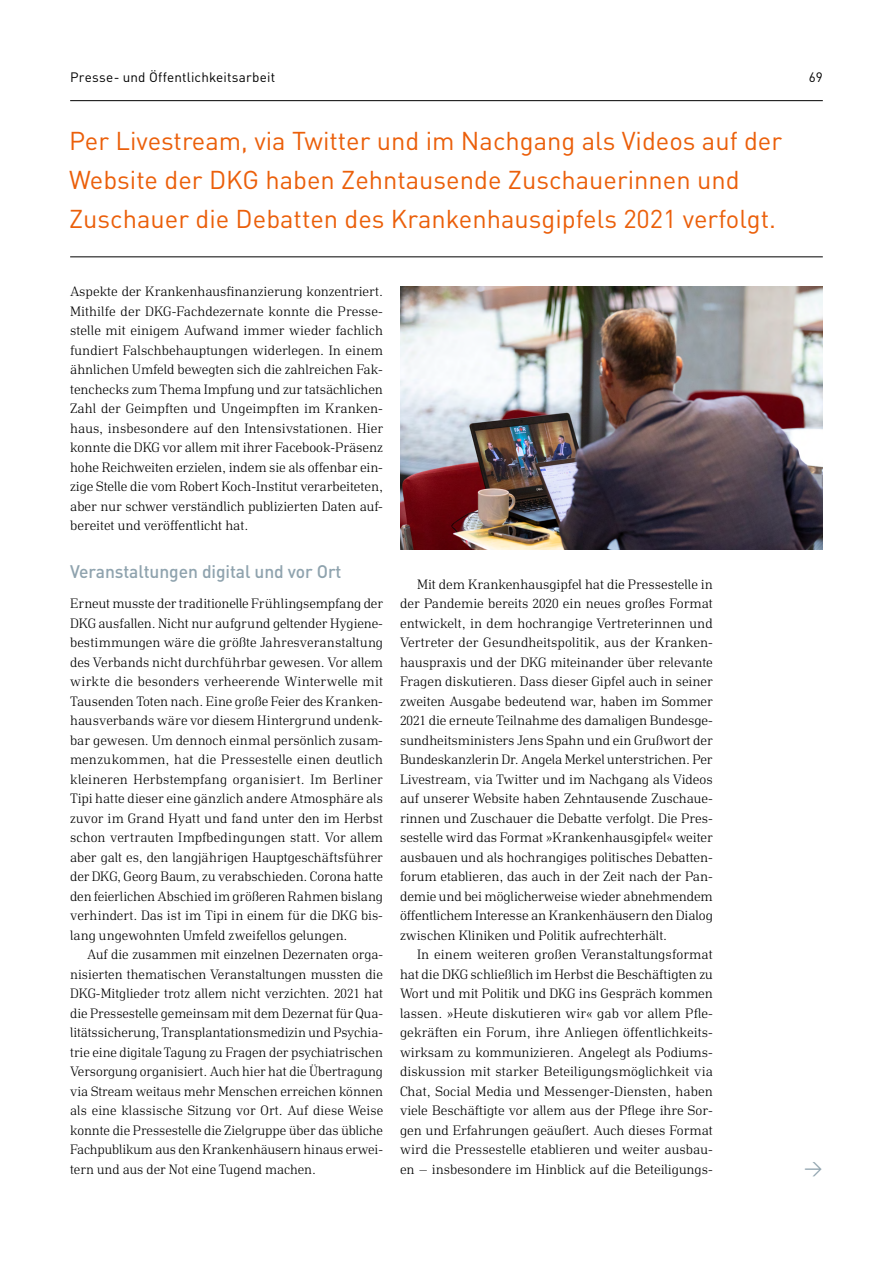
<style>
.page{position:relative;width:893px;height:1263px;background:#fff}
.page>*{position:absolute;margin:0;border:0;box-sizing:border-box;transform-origin:0 0}
.t1{font:25.5px "DIN";color:#eb5f0a}
.t2{font:500 18px "DIN";letter-spacing:-.005em;color:#8fa3ae}
.t3{font:18px "DIN";color:#8fa3ae}
.t4{font:300 13.5px/19.5px "DIN Neue Roman";color:#000;text-align:justify}
.t5{font:13.5px "DIN";letter-spacing:.015em;color:#000}
</style>
<div class="page">
<img style="left:400px;top:287px;width:423px;height:263px">
<hr style="left:70px;top:256px;width:753px;height:1px;background:#000">
<hr style="left:70px;top:100px;width:753px;height:1px;background:#000">
<p class="t5" style="left:70px;top:68px;width:207px">Presse- und Öffentlichkeitsarbeit</p>
<p class="t5" style="left:809px;top:68px;width:15px">69</p>
<p class="t1" style="left:69px;top:125px;width:715px">Per Livestream, via Twitter und im Nachgang als Videos auf der</p>
<p class="t1" style="left:69px;top:164px;width:672px">Website der DKG haben Zehntausende Zuschauerinnen und</p>
<p class="t1" style="left:69px;top:203px;width:708px">Zuschauer die Debatten des Krankenhausgipfels 2021 verfolgt.</p>
<p class="t4" style="left:70px;top:280px;width:314px">Aspekte der Krankenhausfinanzierung konzentriert.<br>Mithilfe der DKG-Fachdezernate konnte die Presse&shy;stelle mit einigem Aufwand immer wieder fachlich fundiert Falschbehauptungen widerlegen. In einem ähnlichen Umfeld bewegten sich die zahlreichen Fak&shy;tenchecks zum Thema Impfung und zur tatsächlichen Zahl der Geimpften und Ungeimpften im Kranken&shy;haus, insbesondere auf den Intensivstationen. Hier konnte die DKG vor allem mit ihrer Facebook-Präsenz hohe Reichweiten erzielen, indem sie als offenbar ein&shy;zige Stelle die vom Robert Koch-Institut verarbeiteten, aber nur schwer verständlich publizierten Daten auf&shy;bereitet und veröffentlicht hat.</p>
<p class="t2" style="left:70px;top:560px;width:273px">Veranstaltungen digital und vor Ort</p>
<p class="t4" style="left:70px;top:592px;width:314px">Erneut musste der traditionelle Frühlingsempfang der DKG ausfallen. Nicht nur aufgrund geltender Hygiene&shy;bestimmungen wäre die größte Jahresveranstaltung des Verbands nicht durchführbar gewesen. Vor allem wirkte die besonders verheerende Winterwelle mit Tausenden Toten nach. Eine große Feier des Kranken&shy;hausverbands wäre vor diesem Hintergrund undenk&shy;bar gewesen. Um dennoch einmal persönlich zusam&shy;menzukommen, hat die Pressestelle einen deutlich kleineren Herbstempfang organisiert. Im Berliner Tipi hatte dieser eine gänzlich andere Atmosphäre als zuvor im Grand Hyatt und fand unter den im Herbst schon vertrauten Impfbedingungen statt. Vor allem aber galt es, den langjährigen Hauptgeschäftsführer der DKG, Georg Baum, zu verabschieden. Corona hatte den feierlichen Abschied im größeren Rahmen bislang verhindert. Das ist im Tipi in einem für die DKG bis&shy;lang ungewohnten Umfeld zweifellos gelungen.</p>
<p class="t4" style="left:70px;top:943px;width:314px;text-indent:17px">Auf die zusammen mit einzelnen Dezernaten orga&shy;nisierten thematischen Veranstaltungen mussten die DKG-Mitglieder trotz allem nicht verzichten. 2021 hat die Pressestelle gemeinsam mit dem Dezernat für Qua&shy;litätssicherung, Transplantationsmedizin und Psychia&shy;trie eine digitale Tagung zu Fragen der psychiatrischen Versorgung organisiert. Auch hier hat die Übertragung via Stream weitaus mehr Menschen erreichen können als eine klassische Sitzung vor Ort. Auf diese Weise konnte die Pressestelle die Zielgruppe über das übliche Fachpublikum aus den Krankenhäusern hinaus erwei&shy;tern und aus der Not eine Tugend machen.</p>
<p class="t4" style="left:400px;top:573px;width:314px;text-indent:17px">Mit dem Krankenhausgipfel hat die Pressestelle in der Pandemie bereits 2020 ein neues großes Format entwickelt, in dem hochrangige Vertreterinnen und Vertreter der Gesundheitspolitik, aus der Kranken&shy;hauspraxis und der DKG miteinander über relevante Fragen diskutieren. Dass dieser Gipfel auch in seiner zweiten Ausgabe bedeutend war, haben im Sommer 2021 die erneute Teilnahme des damaligen Bundesge&shy;sundheitsministers Jens Spahn und ein Grußwort der Bundeskanzlerin Dr. Angela Merkel unterstrichen. Per Livestream, via Twitter und im Nachgang als Videos auf unserer Website haben Zehntausende Zuschaue&shy;rinnen und Zuschauer die Debatte verfolgt. Die Pres&shy;sestelle wird das Format »Krankenhausgipfel« weiter ausbauen und als hochrangiges politisches Debatten&shy;forum etablieren, das auch in der Zeit nach der Pan&shy;demie und bei möglicherweise wieder abnehmendem öffentlichem Interesse an Krankenhäusern den Dialog zwischen Kliniken und Politik aufrechterhält.</p>
<p class="t4" style="left:400px;top:943px;width:314px;text-indent:17px">In einem weiteren großen Veranstaltungsformat hat die DKG schließlich im Herbst die Beschäftigten zu Wort und mit Politik und DKG ins Gespräch kommen lassen. »Heute diskutieren wir« gab vor allem Pfle&shy;gekräften ein Forum, ihre Anliegen öffentlichkeits&shy;wirksam zu kommunizieren. Angelegt als Podiums&shy;diskussion mit starker Beteiligungsmöglichkeit via Chat, Social Media und Messenger-Diensten, haben viele Beschäftigte vor allem aus der Pflege ihre Sor&shy;gen und Erfahrungen geäußert. Auch dieses Format wird die Pressestelle etablieren und weiter ausbau&shy;en – insbesondere im Hinblick auf die Beteiligungs-</p>
<p class="t3" style="left:804px;top:1156px;width:20px">&gt;</p>
</div>
